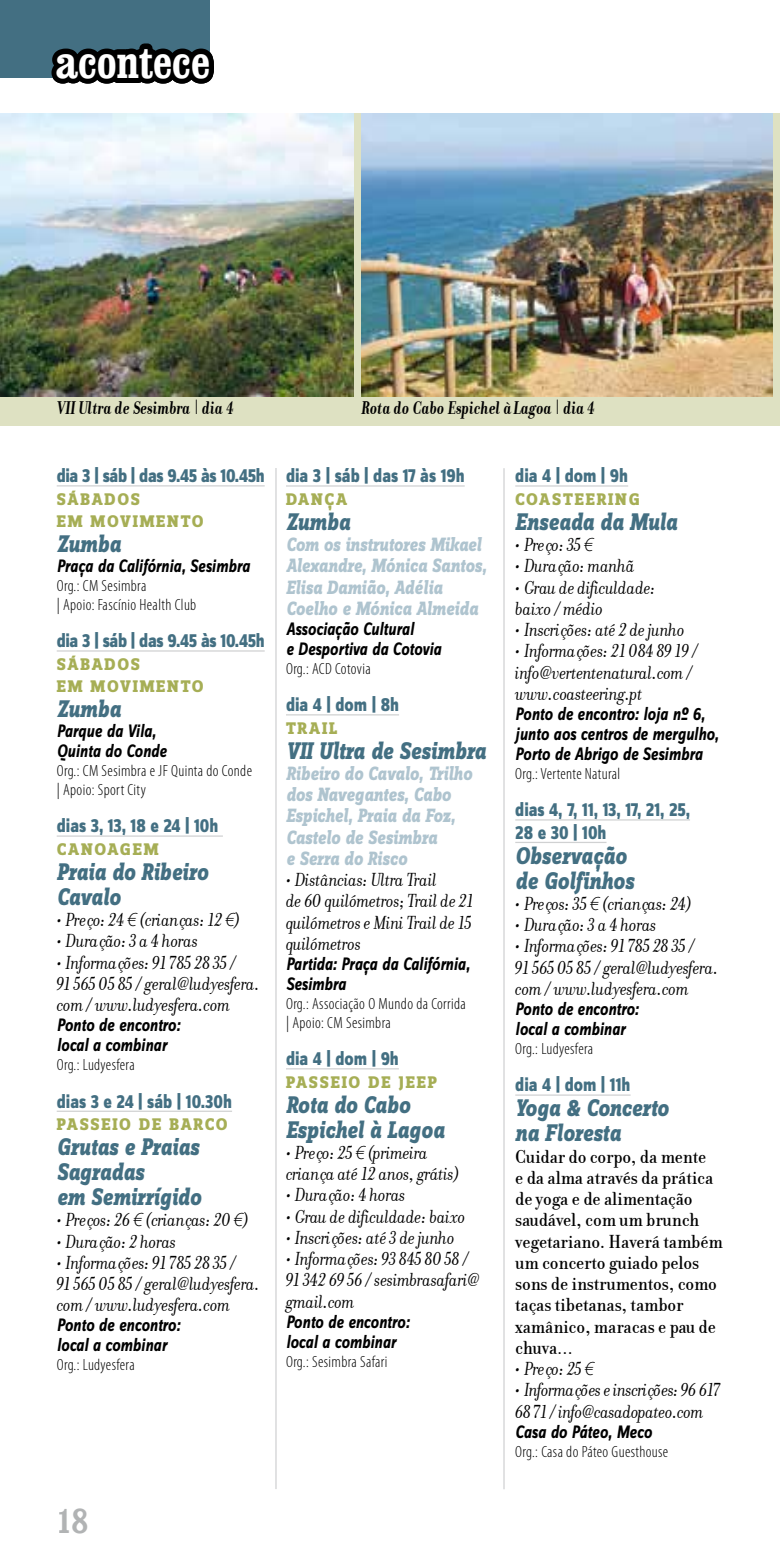
<style>
.page{position:relative;width:780px;height:1560px;background:#fff}
.page>*{position:absolute;margin:0;border:0;box-sizing:border-box;transform-origin:0 0}
.t1{font:700 condensed 45px "Clarendon";letter-spacing:-.01em;color:#fff}
.t2{font:700 condensed 35px "Clarendon";color:#b1b3b4}
.t3{font:italic 800 25px/25px "Zine Slab Dis";letter-spacing:.005em;color:#436f82;scale:.85 1}
.t4{font:italic 20px/21.2px "Donatora";letter-spacing:-.01em;color:#000}
.t5{font:500 20px/21.2px "Donatora";letter-spacing:-.01em;color:#000}
.t6{font:italic 800 20px/21.2px "Zine Slab Dis";color:#afc4cf;scale:.85 1}
.t7{font:800 20px/22.5px "Zine Sans Dis";color:#436f82;scale:.85 1}
.t8{font:italic 700 20px "Donatora";color:#000;scale:.85 1}
.t9{font:800 20px "Zine Sans Dis";letter-spacing:-.02em;color:#436f82;scale:.85 1}
.t10{font:italic 700 18.75px/20px "Zine Sans Dis";color:#000;scale:.85 1}
.t11{font:800 17.5px/22.5px "Zine Slab Dis";letter-spacing:.1em;color:#a6ae55}
.t12{font:300 condensed 16.25px/18.8px "Myriad Pro";letter-spacing:.025em;color:#000}
.s1{font-family:"Myriad Pro";font-weight:300}
</style>
<div class="page">
<div style="left:0;top:113px;width:780px;height:312px;background:#dee1c2"></div>
<div style="left:0;top:0;width:209px;height:78px;background:#436f82"></div>
<svg style="left:51px;top:38px;width:163px;height:46px"></svg>
<img style="left:361px;top:113px;width:411px;height:284px">
<img style="left:0;top:113px;width:354px;height:284px">
<hr style="left:275px;top:468px;width:1px;height:1020px;background:#d0d1d2">
<hr style="left:503px;top:468px;width:1px;height:1020px;background:#d0d1d2">
<hr style="left:57px;top:485px;width:208px;height:1px;background:#d0d1d2">
<hr style="left:57px;top:650px;width:208px;height:1px;background:#d0d1d2">
<hr style="left:57px;top:835px;width:166px;height:1px;background:#d0d1d2">
<hr style="left:57px;top:1110px;width:175px;height:1px;background:#d0d1d2">
<hr style="left:286px;top:485px;width:178px;height:1px;background:#d0d1d2">
<hr style="left:286px;top:714px;width:113px;height:1px;background:#d0d1d2">
<hr style="left:286px;top:1068px;width:113px;height:1px;background:#d0d1d2">
<hr style="left:515px;top:485px;width:113px;height:1px;background:#d0d1d2">
<hr style="left:515px;top:819px;width:175px;height:1px;background:#d0d1d2">
<hr style="left:515px;top:841px;width:91px;height:2px;background:#d0d1d2">
<hr style="left:515px;top:1094px;width:115px;height:1px;background:#d0d1d2">
<h1 class="t1" style="left:55px;top:35px;width:157px">acontece</h1>
<p class="t8" style="left:57px;top:397px;width:210px">VII Ultra de Sesimbra | dia 4</p>
<p class="t8" style="left:48px;top:397px;width:30px">aaa</p>
<p class="t9" style="left:57px;top:465px;width:246px">dia 3 | sáb | das 9.45 às 10.45h</p>
<p class="t11" style="left:57px;top:488px;width:148px">SÁBADOS<br>EM MOVIMENTO</p>
<p class="t3" style="left:57px;top:533px;width:77px">Zumba</p>
<p class="t10" style="left:57px;top:557px;width:229px">Praça da Califórnia, Sesimbra</p>
<p class="t12" style="left:57px;top:576px;width:141px">Org.: CM Sesimbra<br>| Apoio: Fascínio Health Club</p>
<p class="t9" style="left:57px;top:630px;width:246px">dia 3 | sáb | das 9.45 às 10.45h</p>
<p class="t11" style="left:57px;top:653px;width:148px">SÁBADOS<br>EM MOVIMENTO</p>
<p class="t3" style="left:57px;top:698px;width:77px">Zumba</p>
<p class="t10" style="left:57px;top:722px;width:131px">Parque da Vila,<br>Quinta do Conde</p>
<p class="t12" style="left:57px;top:761px;width:197px">Org.: CM Sesimbra e JF Quinta do Conde | Apoio: Sport City</p>
<p class="t7" style="left:57px;top:815px;width:192px">dias 3, 13, 18 e 24 | 10h</p>
<p class="t11" style="left:57px;top:838px;width:103px">CANOAGEM</p>
<p class="t3" style="left:57px;top:860px;width:180px">Praia do Ribeiro<br>Cavalo</p>
<p class="t4" style="left:57px;top:909px;width:185px">• Preço: 24 <span class="s1">€</span> (crianças: 12 <span class="s1">€</span>)</p>
<p class="t4" style="left:57px;top:930px;width:143px">• Duração: 3 a 4 horas</p>
<p class="t4" style="left:57px;top:951px;width:205px">• Informações: 91 785 28 35 /<br>91 565 05 85 / geral@ludyesfera. com / www.ludyesfera.com</p>
<p class="t10" style="left:57px;top:1015px;width:147px">Ponto de encontro: local a combinar</p>
<p class="t12" style="left:57px;top:1055px;width:79px">Org.: Ludyesfera</p>
<p class="t7" style="left:57px;top:1090px;width:208px">dias 3 e 24 | sáb | 10.30h</p>
<p class="t11" style="left:57px;top:1113px;width:172px">PASSEIO DE BARCO</p>
<p class="t3" style="left:57px;top:1135px;width:171px">Grutas e Praias<br>Sagradas<br>em Semirrígido</p>
<p class="t4" style="left:57px;top:1209px;width:194px">• Preços: 26 <span class="s1">€</span> (crianças: 20 <span class="s1">€</span>)</p>
<p class="t4" style="left:57px;top:1230px;width:121px">• Duração: 2 horas</p>
<p class="t4" style="left:57px;top:1251px;width:205px">• Informações: 91 785 28 35 /<br>91 565 05 85 / geral@ludyesfera. com / www.ludyesfera.com</p>
<p class="t10" style="left:57px;top:1315px;width:147px">Ponto de encontro: local a combinar</p>
<p class="t12" style="left:57px;top:1355px;width:79px">Org.: Ludyesfera</p>
<h2 class="t2" style="left:57px;top:1499px;width:32px">18</h2>
<p class="t8" style="left:361px;top:397px;width:276px">Rota do Cabo Espichel à Lagoa | dia 4</p>
<p class="t7" style="left:286px;top:465px;width:212px">dia 3 | sáb | das 17 às 19h</p>
<p class="t11" style="left:286px;top:488px;width:63px">DANÇA</p>
<p class="t3" style="left:286px;top:510px;width:77px">Zumba</p>
<p class="t6" style="left:286px;top:535px;width:237px">Com os instrutores Mikael<br>Alexandre, Mónica Santos,<br>Elisa Damião, Adélia<br>Coelho e Mónica Almeida</p>
<p class="t10" style="left:286px;top:619px;width:184px">Associação Cultural<br>e Desportiva da Cotovia</p>
<p class="t12" style="left:286px;top:658px;width:86px">Org.: ACD Cotovia</p>
<p class="t7" style="left:286px;top:694px;width:134px">dia 4 | dom | 8h</p>
<p class="t11" style="left:286px;top:717px;width:53px">TRAIL</p>
<p class="t3" style="left:286px;top:739px;width:237px">VII Ultra de Sesimbra</p>
<p class="t6" style="left:286px;top:763px;width:220px">Ribeiro do Cavalo, Trilho dos Navegantes, Cabo<br>Espichel, Praia da Foz,<br>Castelo de Sesimbra<br>e Serra do Risco</p>
<p class="t4" style="left:286px;top:869px;width:189px">• Distâncias: Ultra Trail<br>de 60 quilómetros; Trail de 21 quilómetros e Mini Trail de 15 quilómetros</p>
<p class="t10" style="left:286px;top:954px;width:218px">Partida: Praça da Califórnia,<br>Sesimbra</p>
<p class="t12" style="left:286px;top:993px;width:181px">Org.: Associação O Mundo da Corrida | Apoio: CM Sesimbra</p>
<p class="t7" style="left:286px;top:1048px;width:134px">dia 4 | dom | 9h</p>
<p class="t11" style="left:286px;top:1071px;width:153px">PASSEIO DE JEEP</p>
<p class="t3" style="left:286px;top:1093px;width:188px">Rota do Cabo<br>Espichel à Lagoa</p>
<p class="t4" style="left:286px;top:1141px;width:175px">• Preço: 25 <span class="s1">€</span> (primeira criança até 12 anos, grátis)</p>
<p class="t4" style="left:286px;top:1184px;width:121px">• Duração: 4 horas</p>
<p class="t4" style="left:286px;top:1205px;width:181px">• Grau de dificuldade: baixo</p>
<p class="t4" style="left:286px;top:1226px;width:170px">• Inscrições: até 3 de junho</p>
<p class="t4" style="left:286px;top:1248px;width:195px">• Informações: 93 845 80 58 /<br>91 342 69 56 / sesimbrasafari@ gmail.com</p>
<p class="t10" style="left:286px;top:1312px;width:147px">Ponto de encontro: local a combinar</p>
<p class="t12" style="left:286px;top:1351px;width:103px">Org.: Sesimbra Safari</p>
<p class="t7" style="left:515px;top:465px;width:134px">dia 4 | dom | 9h</p>
<p class="t11" style="left:515px;top:488px;width:126px">COASTEERING</p>
<p class="t3" style="left:515px;top:510px;width:192px">Enseada da Mula</p>
<p class="t4" style="left:515px;top:534px;width:80px">• Preço: 35 <span class="s1">€</span></p>
<p class="t4" style="left:515px;top:555px;width:121px">• Duração: manhã</p>
<p class="t4" style="left:515px;top:576px;width:142px">• Grau de dificuldade: baixo / médio</p>
<p class="t4" style="left:515px;top:619px;width:171px">• Inscrições: até 2 de junho</p>
<p class="t4" style="left:515px;top:640px;width:184px">• Informações: 21 084 89 19 / info@vertentenatural.com / www.coasteering.pt</p>
<p class="t10" style="left:515px;top:704px;width:241px">Ponto de encontro: loja nº 6, junto aos centros de mergulho,<br>Porto de Abrigo de Sesimbra</p>
<p class="t12" style="left:515px;top:763px;width:107px">Org.: Vertente Natural</p>
<p class="t7" style="left:515px;top:799px;width:207px">dias 4, 7, 11, 13, 17, 21, 25,<br>28 e 30 | 10h</p>
<p class="t3" style="left:515px;top:844px;width:141px">Observação de Golfinhos</p>
<p class="t4" style="left:515px;top:893px;width:178px">• Preços: 35 <span class="s1">€</span> (crianças: 24)</p>
<p class="t4" style="left:515px;top:914px;width:143px">• Duração: 3 a 4 horas</p>
<p class="t4" style="left:515px;top:935px;width:205px">• Informações: 91 785 28 35 /<br>91 565 05 85 / geral@ludyesfera. com / www.ludyesfera.com</p>
<p class="t10" style="left:515px;top:999px;width:147px">Ponto de encontro: local a combinar</p>
<p class="t12" style="left:515px;top:1038px;width:79px">Org.: Ludyesfera</p>
<p class="t7" style="left:515px;top:1074px;width:137px">dia 4 | dom | 11h</p>
<p class="t3" style="left:515px;top:1096px;width:182px">Yoga &amp; Concerto na Floresta</p>
<p class="t5" style="left:515px;top:1145px;width:209px">Cuidar do corpo, da mente<br>e da alma através da prática de yoga e de alimentação saudável, com um brunch vegetariano. Haverá também um concerto guiado pelos sons de instrumentos, como taças tibetanas, tambor xamânico, maracas e pau de chuva…</p>
<p class="t4" style="left:515px;top:1357px;width:80px">• Preço: 25 <span class="s1">€</span></p>
<p class="t4" style="left:515px;top:1379px;width:207px">• Informações e inscrições: 96 617<br>68 71 / info@casadopateo.com</p>
<p class="t10" style="left:515px;top:1422px;width:162px">Casa do Páteo, Meco</p>
<p class="t12" style="left:515px;top:1441px;width:154px">Org.: Casa do Páteo Guesthouse</p>
</div>
